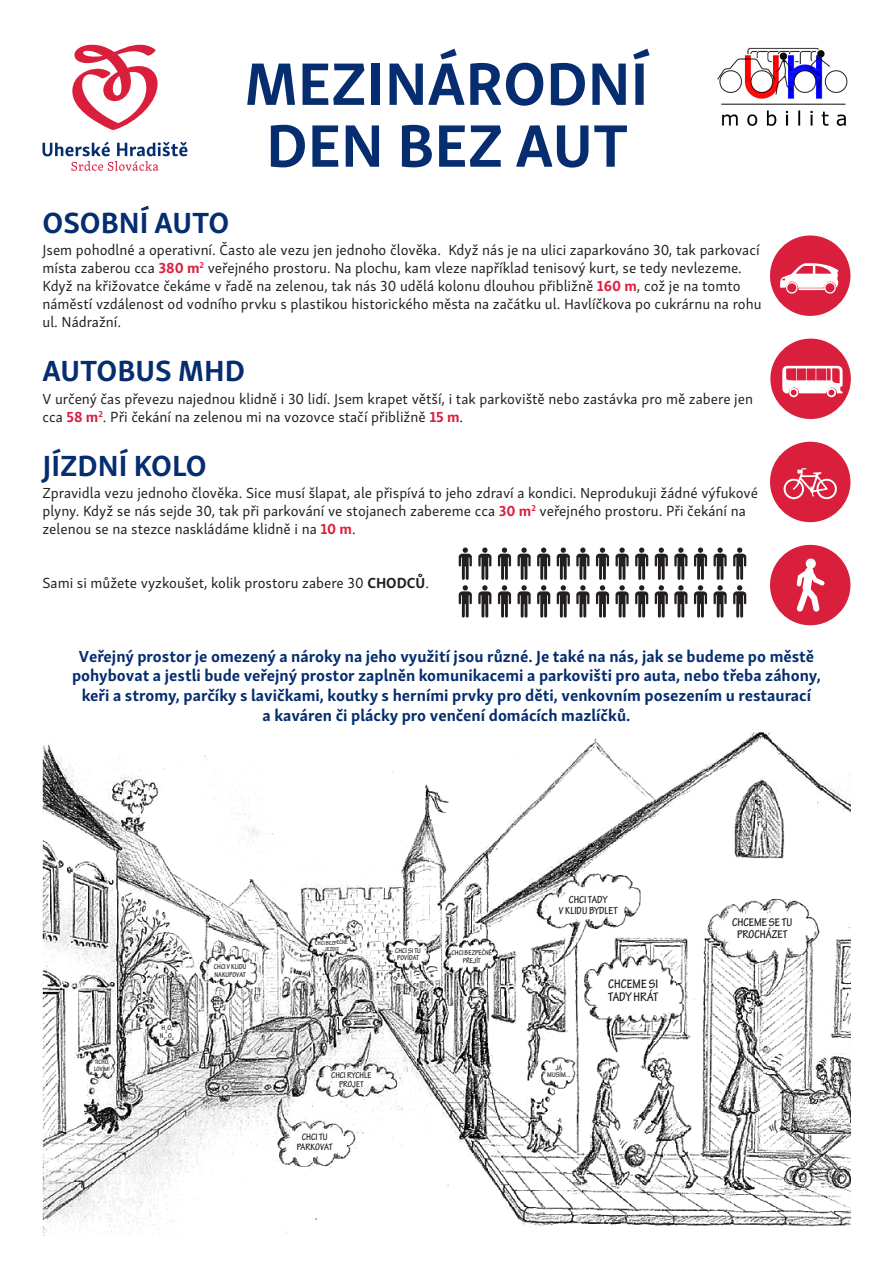
<style>
.page{position:relative;width:893px;height:1263px;background:#fff}
.page>*{position:absolute;margin:0;border:0;box-sizing:border-box;transform-origin:0 0}
.t1{font:700 61.65px/61.9px "Skolar Sans Latn";color:#052d6f;text-align:center}
.t2{font:700 30px "Skolar Sans Latn";color:#052d6f}
.t3{font:700 16.5px/19.8px "Skolar Sans Latn";color:#052d6f;text-align:center}
.t4{font:15px/18px "Skolar Sans Latn";color:#231f20}
.t5{font:700 condensed 13.27px/13.3px "Tekton Pro";color:#231f20}
.t6{font:700 condensed 12.08px/12.1px "Tekton Pro";color:#231f20;text-align:center}
.t7{font:700 condensed 10.95px "Tekton Pro";color:#231f20}
.t8{font:700 condensed 9.98px/10px "Tekton Pro";color:#231f20}
.t9{font:700 condensed 9.07px/9.1px "Tekton Pro";color:#231f20;text-align:center}
.t10{font:700 condensed 7.5px/7.5px "Tekton Pro";color:#231f20}
.t11{font:700 condensed 6.75px/6.8px "Tekton Pro";color:#231f20;text-align:right}
.t12{font:700 condensed 6.07px/6.1px "Tekton Pro";color:#231f20;text-align:center}
.s1{font-weight:700;color:#da1f3d}
.s2{font-weight:700}
</style>
<div class="page">
<svg style="left:459px;top:547px;width:13px;height:71px"></svg>
<svg style="left:478px;top:547px;width:13px;height:71px"></svg>
<svg style="left:498px;top:547px;width:13px;height:71px"></svg>
<svg style="left:517px;top:547px;width:14px;height:71px"></svg>
<svg style="left:537px;top:547px;width:13px;height:71px"></svg>
<svg style="left:557px;top:547px;width:13px;height:71px"></svg>
<svg style="left:576px;top:547px;width:13px;height:71px"></svg>
<svg style="left:596px;top:547px;width:13px;height:71px"></svg>
<svg style="left:615px;top:547px;width:14px;height:71px"></svg>
<svg style="left:635px;top:547px;width:13px;height:71px"></svg>
<svg style="left:655px;top:547px;width:13px;height:71px"></svg>
<svg style="left:674px;top:547px;width:13px;height:71px"></svg>
<svg style="left:694px;top:547px;width:13px;height:71px"></svg>
<svg style="left:713px;top:547px;width:14px;height:71px"></svg>
<svg style="left:733px;top:547px;width:13px;height:71px"></svg>
<img style="left:43px;top:732px;width:807px;height:504px">
<img style="left:717px;top:47px;width:131px;height:79px">
<div style="left:770px;top:235px;width:80px;height:81px;background:#da1f3d;border-radius:50%"></div>
<svg style="left:780px;top:263px;width:59px;height:31px"></svg>
<div style="left:770px;top:339px;width:81px;height:80px;background:#da1f3d;border-radius:50%"></div>
<svg style="left:782px;top:366px;width:61px;height:32px"></svg>
<div style="left:770px;top:442px;width:80px;height:80px;background:#da1f3d;border-radius:50%"></div>
<svg style="left:784px;top:468px;width:53px;height:32px"></svg>
<div style="left:770px;top:545px;width:80px;height:80px;background:#da1f3d;border-radius:50%"></div>
<svg style="left:796px;top:558px;width:29px;height:54px"></svg>
<svg style="left:72px;top:45px;width:86px;height:85px"></svg>
<svg style="left:43px;top:142px;width:144px;height:29px"></svg>
<h1 class="t1" style="left:245px;top:47px;width:405px">MEZINÁRODNÍ<br>DEN BEZ AUT</h1>
<h2 class="t2" style="left:43px;top:198px;width:188px">OSOBNÍ AUTO</h2>
<p class="t4" style="left:43px;top:240px;width:720px">Jsem pohodlné a operativní. Často ale vezu jen jednoho člověka. Když nás je na ulici zaparkováno 30, tak parkovací místa zaberou cca <span class="s1">380 m</span><sup>2</sup> veřejného prostoru. Na plochu, kam vleze například tenisový kurt, se tedy nevlezeme.<br>Když na křižovatce čekáme v řadě na zelenou, tak nás 30 udělá kolonu dlouhou přibližně <span class="s1">160 m</span>, což je na tomto náměstí vzdálenost od vodního prvku s plastikou historického města na začátku ul. Havlíčkova po cukrárnu na rohu ul. Nádražní.</p>
<h2 class="t2" style="left:43px;top:347px;width:204px">AUTOBUS MHD</h2>
<p class="t4" style="left:43px;top:388px;width:712px">V určený čas převezu najednou klidně i 30 lidí. Jsem krapet větší, i tak parkoviště nebo zastávka pro mě zabere jen cca <span class="s1">58 m</span><sup>2</sup>. Při čekání na zelenou mi na vozovce stačí přibližně <span class="s1">15 m</span>.</p>
<h2 class="t2" style="left:43px;top:441px;width:166px">JÍZDNÍ KOLO</h2>
<p class="t4" style="left:43px;top:482px;width:717px">Zpravidla vezu jednoho člověka. Sice musí šlapat, ale přispívá to jeho zdraví a kondici. Neprodukuji žádné výfukové plyny. Když se nás sejde 30, tak při parkování ve stojanech zabereme cca <span class="s1">30 m</span><sup>2</sup> veřejného prostoru. Při čekání na zelenou se na stezce naskládáme klidně i na <span class="s1">10 m</span>.</p>
<p class="t4" style="left:43px;top:572px;width:388px">Sami si můžete vyzkoušet, kolik prostoru zabere 30 <span class="s2">CHODCŮ</span>.</p>
<p class="t3" style="left:72px;top:644px;width:750px">Veřejný prostor je omezený a nároky na jeho využití jsou různé. Je také na nás, jak se budeme po městě pohybovat a jestli bude veřejný prostor zaplněn komunikacemi a parkovišti pro auta, nebo třeba záhony, keři a stromy, parčíky s lavičkami, koutky s herními prvky pro děti, venkovním posezením u restaurací<br>a kaváren či plácky pro venčení domácích mazlíčků.</p>
<p class="t11" style="left:95px;top:1059px;width:4px">TICHO</p>
<p class="t11" style="left:94px;top:1059px;width:17px">,<br>LOVÍM!</p>
<p class="t10" style="left:160px;top:1024px;width:16px">H<sub>2</sub>0,<br>N<sub>2</sub>, O<sub>2</sub></p>
<p class="t10" style="left:214px;top:963px;width:34px">CHCI V KLIDU<br>NAKUPOVAT</p>
<p class="t12" style="left:315px;top:940px;width:34px;rotate:-2deg">CHCI BEZPEČNĚ<br>JEZDIT</p>
<p class="t10" style="left:397px;top:947px;width:22px;text-indent:11px">SITU<br>POVÍDAT</p>
<p class="t10" style="left:395px;top:947px;width:4px">CHCI</p>
<p class="t10" style="left:452px;top:949px;width:4px">CHCI</p>
<p class="t10" style="left:463px;top:949px;width:31px">BEZPEČNĚ<br>PŘEJÍT</p>
<p class="t9" style="left:331px;top:1071px;width:42px">CHCI RYCHLE<br>PROJET</p>
<p class="t8" style="left:297px;top:1132px;width:28px;text-indent:5px">CHCI TU<br>PARKOVAT</p>
<p class="t7" style="left:569px;top:893px;width:6px">CHCI</p>
<p class="t7" style="left:588px;top:893px;width:21px">TADY</p>
<p class="t7" style="left:559px;top:904px;width:12px">VKLIDU</p>
<p class="t7" style="left:589px;top:904px;width:30px">BYDL ET</p>
<p class="t10" style="left:547px;top:1064px;width:25px;text-align:center">JÁ<br>MUSÍM...</p>
<p class="t5" style="left:608px;top:977px;width:52px">CHCEME SI<br>TADY HRÁT</p>
<p class="t6" style="left:732px;top:916px;width:57px">CHCEME SE TU<br>PROCHÁZET</p>
</div>
